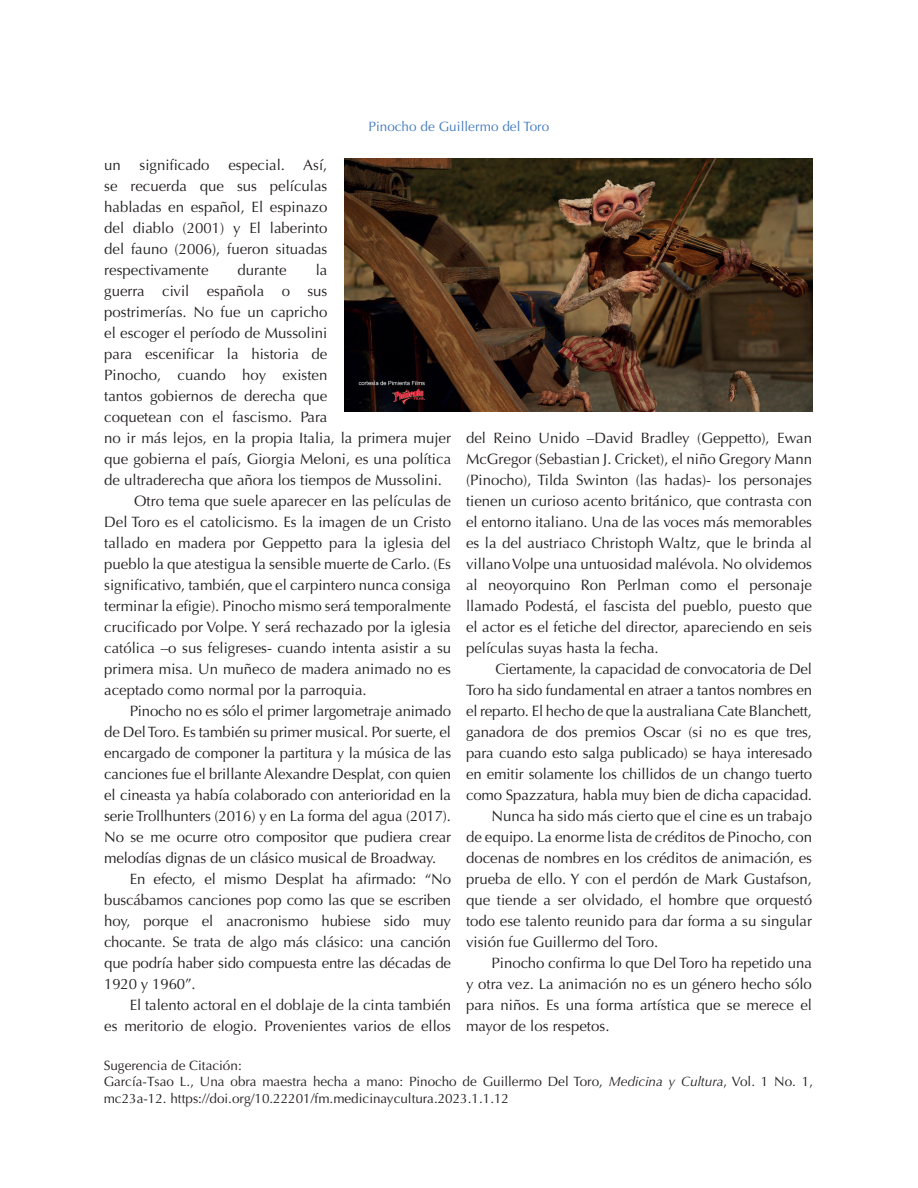
<style>
.page{position:relative;width:918px;height:1188px;background:#fff}
.page>*{position:absolute;margin:0;border:0;box-sizing:border-box;transform-origin:0 0}
.t1{font:15px/21px "Optima";color:#231f20;text-align:justify}
.t2{font:13.5px/16.2px "Optima";color:#231f20}
.t3{font:13.5px "Optima";letter-spacing:.005em;color:#417abf}
.s1{font-style:italic}
</style>
<div class="page">
<img style="left:344px;top:158px;width:469px;height:253px">
<p class="t3" style="left:368px;top:118px;width:182px">Pinocho de Guillermo del Toro</p>
<p class="t1" style="left:104px;top:154px;width:225px">un significado especial. Así, se recuerda que sus películas habladas en español, El espinazo del diablo (2001) y El laberinto del fauno (2006), fueron situadas respectivamente</p>
<p class="t1" style="left:238px;top:259px;width:51px">durante</p>
<p class="t1" style="left:316px;top:259px;width:13px">la</p>
<p class="t1" style="left:104px;top:280px;width:225px">guerra civil española o sus</p>
<p class="t1" style="left:104px;top:301px;width:225px">postrimerías. No fue un capricho</p>
<p class="t1" style="left:104px;top:322px;width:225px">el escoger el período de Mussolini</p>
<p class="t1" style="left:104px;top:343px;width:225px">para escenificar la historia de</p>
<p class="t1" style="left:104px;top:364px;width:225px">Pinocho, cuando hoy existen</p>
<p class="t1" style="left:104px;top:385px;width:225px">tantos gobiernos de derecha que</p>
<p class="t1" style="left:104px;top:406px;width:225px">coquetean con el fascismo. Para</p>
<p class="t1" style="left:104px;top:427px;width:348px">no ir más lejos, en la propia Italia, la primera mujer</p>
<p class="t1" style="left:104px;top:448px;width:348px">que gobierna el país, Giorgia Meloni, es una política</p>
<p class="t1" style="left:104px;top:469px;width:339px">de ultraderecha que añora los tiempos de Mussolini.</p>
<p class="t1" style="left:134px;top:490px;width:319px">Otro tema que suele aparecer en las películas de</p>
<p class="t1" style="left:104px;top:511px;width:348px">Del Toro es el catolicismo. Es la imagen de un Cristo</p>
<p class="t1" style="left:104px;top:532px;width:348px">tallado en madera por Geppetto para la iglesia del</p>
<p class="t1" style="left:104px;top:553px;width:348px">pueblo la que atestigua la sensible muerte de Carlo. (Es</p>
<p class="t1" style="left:104px;top:574px;width:348px">significativo, también, que el carpintero nunca consiga</p>
<p class="t1" style="left:104px;top:595px;width:348px">terminar la efigie). Pinocho mismo será temporalmente</p>
<p class="t1" style="left:104px;top:616px;width:348px">crucificado por Volpe. Y será rechazado por la iglesia</p>
<p class="t1" style="left:104px;top:637px;width:349px">católica –o sus feligreses- cuando intenta asistir a su</p>
<p class="t1" style="left:104px;top:658px;width:348px">primera misa. Un muñeco de madera animado no es</p>
<p class="t1" style="left:104px;top:679px;width:264px">aceptado como normal por la parroquia.</p>
<p class="t1" style="left:130px;top:700px;width:323px">Pinocho no es sólo el primer largometraje animado</p>
<p class="t1" style="left:104px;top:721px;width:348px">de Del Toro. Es también su primer musical. Por suerte, el</p>
<p class="t1" style="left:104px;top:742px;width:349px">encargado de componer la partitura y la música de las</p>
<p class="t1" style="left:104px;top:763px;width:348px">canciones fue el brillante Alexandre Desplat, con quien</p>
<p class="t1" style="left:104px;top:784px;width:348px">el cineasta ya había colaborado con anterioridad en la</p>
<p class="t1" style="left:104px;top:805px;width:348px">serie Trollhunters (2016) y en La forma del agua (2017).</p>
<p class="t1" style="left:104px;top:826px;width:348px">No se me ocurre otro compositor que pudiera crear</p>
<p class="t1" style="left:104px;top:847px;width:334px">melodías dignas de un clásico musical de Broadway.</p>
<p class="t1" style="left:130px;top:868px;width:323px">En efecto, el mismo Desplat ha afirmado: “No</p>
<p class="t1" style="left:104px;top:889px;width:348px">buscábamos canciones pop como las que se escriben</p>
<p class="t1" style="left:104px;top:910px;width:348px">hoy, porque el anacronismo hubiese sido muy</p>
<p class="t1" style="left:104px;top:931px;width:348px">chocante. Se trata de algo más clásico: una canción</p>
<p class="t1" style="left:104px;top:952px;width:348px">que podría haber sido compuesta entre las décadas de</p>
<p class="t1" style="left:104px;top:973px;width:93px">1920 y 1960”.</p>
<p class="t1" style="left:130px;top:994px;width:323px">El talento actoral en el doblaje de la cinta también</p>
<p class="t1" style="left:104px;top:1015px;width:348px">es meritorio de elogio. Provenientes varios de ellos</p>
<p class="t1" style="left:466px;top:427px;width:348px">del Reino Unido –David Bradley (Geppetto), Ewan McGregor (Sebastian J. Cricket), el niño Gregory Mann (Pinocho), Tilda Swinton (las hadas)- los personajes tienen un curioso acento británico, que contrasta con el entorno italiano. Una de las voces más memorables es la del austriaco Christoph Waltz, que le brinda al villano Volpe una untuosidad malévola. No olvidemos al neoyorquino Ron Perlman como el personaje llamado Podestá, el fascista del pueblo, puesto que el actor es el fetiche del director, apareciendo en seis películas suyas hasta la fecha.</p>
<p class="t1" style="left:495px;top:658px;width:318px">Ciertamente, la capacidad de convocatoria de Del</p>
<p class="t1" style="left:466px;top:679px;width:348px">Toro ha sido fundamental en atraer a tantos nombres en</p>
<p class="t1" style="left:466px;top:700px;width:348px">el reparto. El hecho de que la australiana Cate Blanchett,</p>
<p class="t1" style="left:466px;top:721px;width:348px">ganadora de dos premios Oscar (si no es que tres,</p>
<p class="t1" style="left:466px;top:742px;width:348px">para cuando esto salga publicado) se haya interesado</p>
<p class="t1" style="left:466px;top:763px;width:348px">en emitir solamente los chillidos de un chango tuerto</p>
<p class="t1" style="left:466px;top:784px;width:348px">como Spazzatura, habla muy bien de dicha capacidad.</p>
<p class="t1" style="left:492px;top:805px;width:322px">Nunca ha sido más cierto que el cine es un trabajo</p>
<p class="t1" style="left:466px;top:826px;width:348px">de equipo. La enorme lista de créditos de Pinocho, con</p>
<p class="t1" style="left:466px;top:847px;width:348px">docenas de nombres en los créditos de animación, es</p>
<p class="t1" style="left:466px;top:868px;width:348px">prueba de ello. Y con el perdón de Mark Gustafson,</p>
<p class="t1" style="left:466px;top:889px;width:348px">que tiende a ser olvidado, el hombre que orquestó</p>
<p class="t1" style="left:466px;top:910px;width:348px">todo ese talento reunido para dar forma a su singular</p>
<p class="t1" style="left:466px;top:931px;width:194px">visión fue Guillermo del Toro.</p>
<p class="t1" style="left:492px;top:952px;width:322px">Pinocho confirma lo que Del Toro ha repetido una</p>
<p class="t1" style="left:466px;top:973px;width:347px">y otra vez. La animación no es un género hecho sólo</p>
<p class="t1" style="left:466px;top:994px;width:348px">para niños. Es una forma artística que se merece el</p>
<p class="t1" style="left:466px;top:1015px;width:145px">mayor de los respetos.</p>
<p class="t2" style="left:104px;top:1058px;width:711px">Sugerencia de Citación:<br>García-Tsao L., Una obra maestra hecha a mano: Pinocho de Guillermo Del Toro, <span class="s1">Medicina y Cultura</span>, Vol. 1 No. 1, mc23a-12. https://doi.org/10.22201/fm.medicinaycultura.2023.1.1.12</p>
</div>
